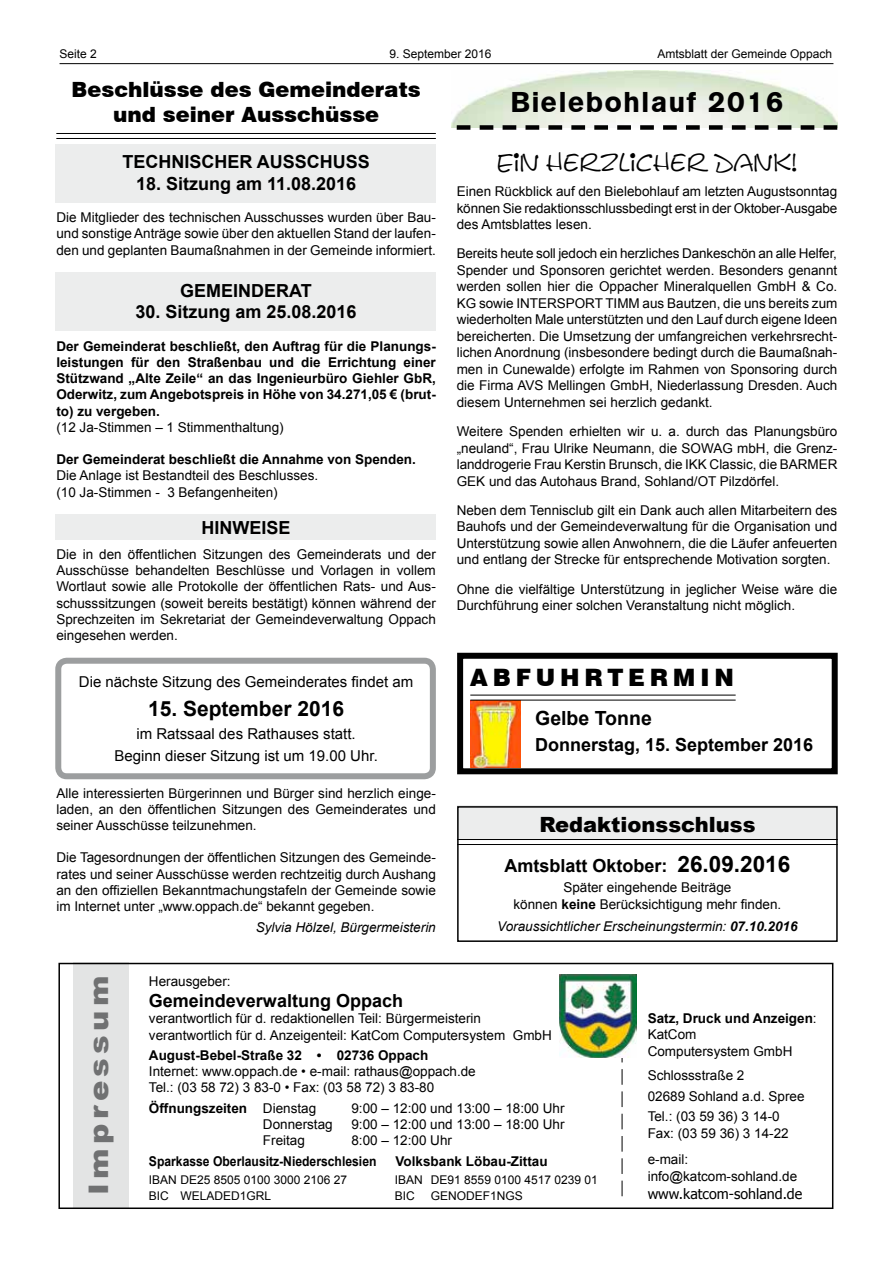
<style>
.page{position:relative;width:893px;height:1263px;background:#fff}
.page>*{position:absolute;margin:0;border:0;box-sizing:border-box;transform-origin:0 0}
.t1{font:28.5px "Gothic 725 BT Black A";letter-spacing:.06em;color:#000}
.t2{font:900 27px "Arial";letter-spacing:.145em;color:#707172;scale:1.13 1}
.t3{font:24px "Calvin";color:#000}
.t4{font:900 24px "Swiss 721 BT";letter-spacing:.2em;color:#000}
.t5{font:900 21px/25.2px "Swiss 721 BT";color:#000;text-align:center}
.t6{font:900 21px "Arial";color:#000}
.t7{font:700 21px "Arial";color:#000}
.t8{font:700 19.5px "Arial";color:#000}
.t9{font:700 18px "Arial";color:#000}
.t10{font:15px/22.2px "Arial";color:#000;text-align:center}
.t11{font:14.25px "Tahoma";color:#000}
.t12{font:13.5px/16.2px "Arial";color:#000;text-align:justify}
.t13{font:700 13.5px/16.2px "Arial";color:#000;text-align:justify}
.t14{font:italic 13.5px "Arial";color:#000}
.t15{font:700 13.5px "Arial";color:#000;scale:.9 1}
.t16{font:12px "Arial";color:#000}
.s1{font-size:22.5px}
.s2{font-weight:700}
.s3{font-weight:400}
</style>
<div class="page">
<svg style="left:622px;top:1058px;width:1px;height:138px"></svg>
<div style="left:73px;top:963px;width:56px;height:246px;background:#e3e4e4"></div>
<div style="left:58px;top:963px;width:775px;height:246px;border:2px solid #000"></div>
<img style="left:559px;top:974px;width:77px;height:83px">
<hr style="left:60px;top:63px;width:773px;height:1px;background:#000">
<div style="left:55px;top:514px;width:381px;height:25px;background:#eceded"></div>
<div style="left:55px;top:273px;width:381px;height:58px;background:#eceded"></div>
<div style="left:55px;top:145px;width:381px;height:58px;background:#eceded"></div>
<hr style="left:56px;top:133px;width:380px;height:1px;background:#000">
<hr style="left:56px;top:138px;width:380px;height:1px;background:#000">
<div style="left:55px;top:658px;width:381px;height:121px;border:6px solid #9c9e9f;border-radius:9px"></div>
<img style="left:471px;top:701px;width:49px;height:66px">
<hr style="left:470px;top:695px;width:266px;height:1px;background:#000">
<hr style="left:470px;top:700px;width:266px;height:1px;background:#000">
<div style="left:457px;top:653px;width:381px;height:121px;border:6px solid #000"></div>
<div style="left:457px;top:806px;width:381px;height:34px;background:#eceded"></div>
<div style="left:457px;top:806px;width:381px;height:136px;border:2px solid #000"></div>
<hr style="left:457px;top:839px;width:381px;height:1px;background:#000">
<hr style="left:457px;top:844px;width:381px;height:1px;background:#000">
<img style="left:452px;top:71px;width:385px;height:57px">
<svg style="left:457px;top:125px;width:380px;height:5px"></svg>
<p class="t16" style="left:60px;top:45px;width:39px">Seite 2</p>
<p class="t16" style="left:389px;top:45px;width:104px">9. September 2016</p>
<p class="t16" style="left:657px;top:45px;width:176px">Amtsblatt der Gemeinde Oppach</p>
<h3 class="t5" style="left:72px;top:77px;width:350px">Beschlüsse des Gemeinderats und seiner Ausschüsse</h3>
<h3 class="t9" style="left:122px;top:149px;width:249px">TECHNISCHER AUSSCHUSS</h3>
<h3 class="t9" style="left:136px;top:171px;width:222px">18. Sitzung am 11.08.2016</h3>
<p class="t12" style="left:56px;top:209px;width:381px">Die Mitglieder des technischen Ausschusses wurden über Bau&shy;und sonstige Anträge sowie über den aktuellen Stand der laufen&shy;den und geplanten Baumaßnahmen in der Gemeinde informiert.</p>
<h3 class="t9" style="left:180px;top:278px;width:133px">GEMEINDERAT</h3>
<h3 class="t9" style="left:136px;top:299px;width:223px">30. Sitzung am 25.08.2016</h3>
<p class="t13" style="left:56px;top:338px;width:381px">Der Gemeinderat beschließt, den Auftrag für die Planungs&shy;leistungen für den Straßenbau und die Errichtung einer Stützwand „Alte Zeile“ an das Ingenieurbüro Giehler GbR, Oderwitz, zum Angebotspreis in Höhe von 34.271,05 € (brut&shy;to) zu vergeben.</p>
<p class="t12" style="left:56px;top:419px;width:229px">(12 Ja-Stimmen – 1 Stimmenthaltung)</p>
<p class="t13" style="left:56px;top:451px;width:361px">Der Gemeinderat beschließt die Annahme von Spenden.</p>
<p class="t12" style="left:56px;top:467px;width:263px">Die Anlage ist Bestandteil des Beschlusses. (10 Ja-Stimmen - 3 Befangenheiten)</p>
<h3 class="t9" style="left:202px;top:515px;width:91px">HINWEISE</h3>
<p class="t12" style="left:56px;top:546px;width:381px">Die in den öffentlichen Sitzungen des Gemeinderats und der Ausschüsse behandelten Beschlüsse und Vorlagen in vollem Wortlaut sowie alle Protokolle der öffentlichen Rats- und Aus&shy;schusssitzungen (soweit bereits bestätigt) können während der Sprechzeiten im Sekretariat der Gemeindeverwaltung Oppach eingesehen werden.</p>
<p class="t10" style="left:79px;top:670px;width:336px">Die nächste Sitzung des Gemeinderates findet am</p>
<h3 class="t7" style="left:148px;top:694px;width:198px">15. September 2016</h3>
<p class="t10" style="left:114px;top:722px;width:265px">im Ratssaal des Rathauses statt.<br>Beginn dieser Sitzung ist um 19.00 Uhr.</p>
<p class="t12" style="left:56px;top:785px;width:381px">Alle interessierten Bürgerinnen und Bürger sind herzlich einge&shy;laden, an den öffentlichen Sitzungen des Gemeinderates und seiner Ausschüsse teilzunehmen.</p>
<p class="t12" style="left:56px;top:849px;width:381px">Die Tagesordnungen der öffentlichen Sitzungen des Gemeinde&shy;rates und seiner Ausschüsse werden rechtzeitig durch Aushang an den offiziellen Bekanntmachungstafeln der Gemeinde sowie im Internet unter „www.oppach.de“ bekannt gegeben.</p>
<p class="t14" style="left:256px;top:918px;width:182px">Sylvia Hölzel, Bürgermeisterin</p>
<h1 class="t1" style="left:510px;top:85px;width:275px">Bielebohlauf 2016</h1>
<h3 class="t3" style="left:496px;top:148px;width:303px">EIN HERZLICHER DANK!</h3>
<p class="t12" style="left:457px;top:183px;width:382px">Einen Rückblick auf den Bielebohlauf am letzten Augustsonntag können Sie redaktionsschlussbedingt erst in der Oktober-Ausgabe des Amtsblattes lesen.</p>
<p class="t12" style="left:457px;top:245px;width:382px">Bereits heute soll jedoch ein herzliches Dankeschön an alle Helfer, Spender und Sponsoren gerichtet werden. Besonders genannt werden sollen hier die Oppacher Mineralquellen GmbH &amp; Co.<br>KG sowie INTERSPORT TIMM aus Bautzen, die uns bereits zum wiederholten Male unterstützten und den Lauf durch eigene Ideen bereicherten. Die Umsetzung der umfangreichen verkehrsrecht&shy;lichen Anordnung (insbesondere bedingt durch die Baumaßnah&shy;men in Cunewalde) erfolgte im Rahmen von Sponsoring durch die Firma AVS Mellingen GmbH, Niederlassung Dresden. Auch diesem Unternehmen sei herzlich gedankt.</p>
<p class="t12" style="left:457px;top:423px;width:382px">Weitere Spenden erhielten wir u. a. durch das Planungsbüro „neuland“, Frau Ulrike Neumann, die SOWAG mbH, die Grenz&shy;landdrogerie Frau Kerstin Brunsch, die IKK Classic, die BARMER GEK und das Autohaus Brand, Sohland/OT Pilzdörfel.</p>
<p class="t12" style="left:457px;top:502px;width:382px">Neben dem Tennisclub gilt ein Dank auch allen Mitarbeitern des Bauhofs und der Gemeindeverwaltung für die Organisation und Unterstützung sowie allen Anwohnern, die die Läufer anfeuerten und entlang der Strecke für entsprechende Motivation sorgten.</p>
<p class="t12" style="left:457px;top:580px;width:382px">Ohne die vielfältige Unterstützung in jeglicher Weise wäre die<br>Durchführung einer solchen Veranstaltung nicht möglich.</p>
<h3 class="t4" style="left:470px;top:663px;width:265px">ABFUHRTERMIN</h3>
<h3 class="t8" style="left:535px;top:705px;width:118px">Gelbe Tonne</h3>
<h3 class="t9" style="left:535px;top:732px;width:280px">Donnerstag, 15. September 2016</h3>
<h3 class="t6" style="left:539px;top:809px;width:218px">Redaktionsschluss</h3>
<h3 class="t9" style="left:505px;top:853px;width:287px">Amtsblatt Oktober: <span class="s1">26.09.2016</span></h3>
<p class="t12" style="left:513px;top:879px;width:269px;text-align:center">Später eingehende Beiträge<br>können <span class="s2">keine</span> Berücksichtigung mehr finden.</p>
<p class="t14" style="left:497px;top:918px;width:302px">Voraussichtlicher Erscheinungstermin: <span class="s2">07.10.2016</span></p>
<h2 class="t2" style="left:79px;top:1195px;width:196px;rotate:-90deg">Impressum</h2>
<p class="t12" style="left:149px;top:973px;width:83px">Herausgeber:</p>
<h3 class="t9" style="left:149px;top:988px;width:256px">Gemeindeverwaltung Oppach</h3>
<p class="t12" style="left:149px;top:1010px;width:404px">verantwortlich für d. redaktionellen Teil: Bürgermeisterin verantwortlich für d. Anzeigenteil: KatCom Computersystem GmbH</p>
<p class="t13" style="left:149px;top:1047px;width:281px">August-Bebel-Straße 32 • 02736 Oppach</p>
<p class="t12" style="left:149px;top:1063px;width:328px">Internet: www.oppach.de • e-mail: rathaus@oppach.de<br>Tel.: (03 58 72) 3 83-0 • Fax: (03 58 72) 3 83-80</p>
<p class="t13" style="left:149px;top:1100px;width:169px">Öffnungszeiten <span class="s3">Dienstag</span></p>
<p class="t12" style="left:351px;top:1100px;width:215px">9:00 – 12:00 und 13:00 – 18:00 Uhr</p>
<p class="t12" style="left:263px;top:1116px;width:71px">Donnerstag</p>
<p class="t12" style="left:351px;top:1116px;width:215px">9:00 – 12:00 und 13:00 – 18:00 Uhr</p>
<p class="t12" style="left:263px;top:1132px;width:44px">Freitag</p>
<p class="t12" style="left:351px;top:1132px;width:102px">8:00 – 12:00 Uhr</p>
<p class="t15" style="left:149px;top:1151px;width:254px">Sparkasse Oberlausitz-Niederschlesien</p>
<p class="t13" style="left:396px;top:1153px;width:154px">Volksbank Löbau-Zittau</p>
<p class="t16" style="left:149px;top:1171px;width:200px">IBAN DE25 8505 0100 3000 2106 27</p>
<p class="t16" style="left:395px;top:1171px;width:204px">IBAN DE91 8559 0100 4517 0239 01</p>
<p class="t16" style="left:149px;top:1187px;width:124px">BIC WELADED1GRL</p>
<p class="t16" style="left:395px;top:1187px;width:22px">BIC</p>
<p class="t16" style="left:431px;top:1187px;width:94px">GENODEF1NGS</p>
<p class="t12" style="left:648px;top:1010px;width:171px;text-align:left"><span class="s2">Satz, Druck und Anzeigen</span>:<br>KatCom<br>Computersystem GmbH</p>
<p class="t12" style="left:648px;top:1065px;width:158px;line-height:20.5px;text-align:left">Schlossstraße 2<br>02689 Sohland a.d. Spree<br>Tel.: (03 59 36) 3 14-0</p>
<p class="t12" style="left:648px;top:1119px;width:143px;line-height:26.8px">Fax: (03 59 36) 3 14-22 e-mail:</p>
<p class="t12" style="left:648px;top:1168px;width:151px">info@katcom-sohland.de</p>
<p class="t11" style="left:648px;top:1184px;width:156px">www.katcom-sohland.de</p>
</div>
